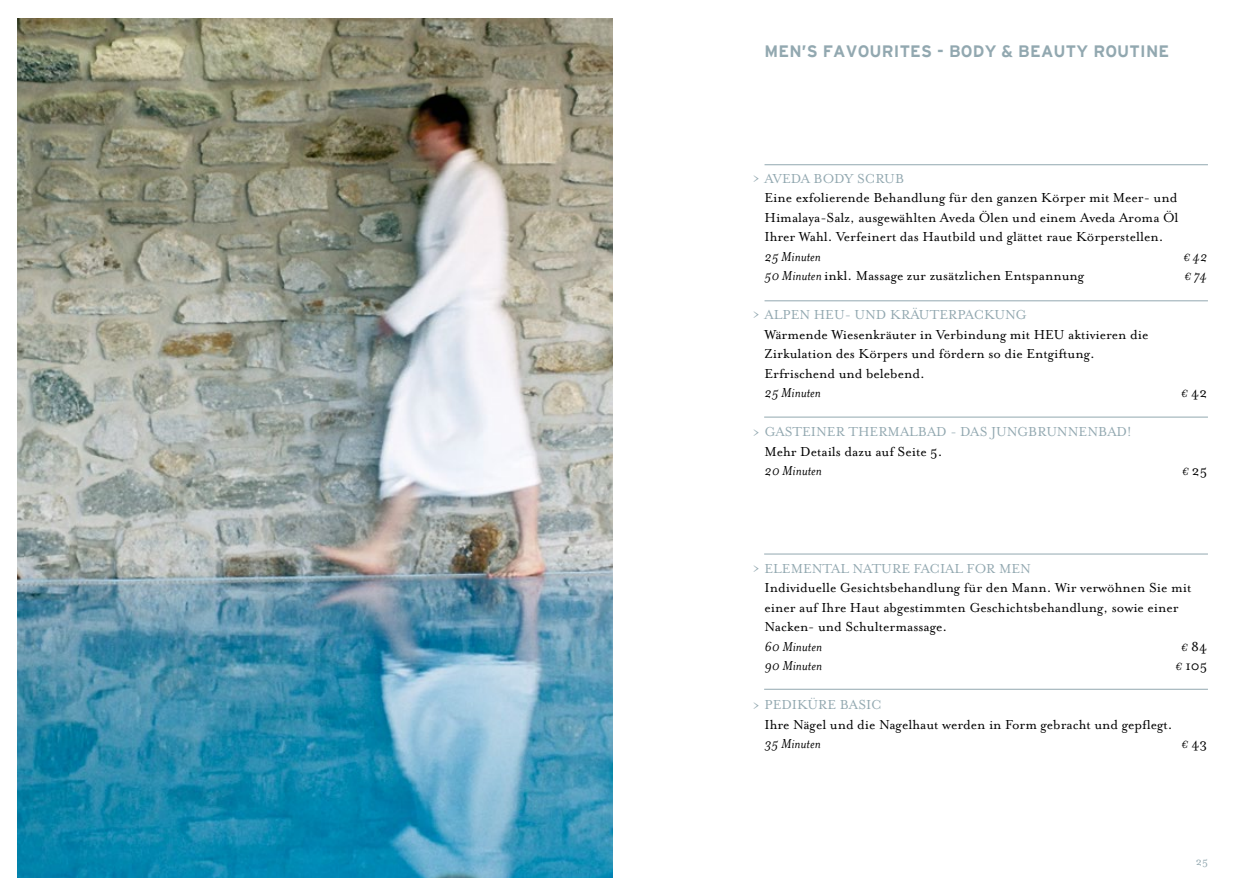
<style>
.page{position:relative;width:1259px;height:893px;background:#fff}
.page>*{position:absolute;margin:0;border:0;box-sizing:border-box;transform-origin:0 0}
.t1{font:700 16.5px "Interstate";letter-spacing:.01em;color:#92a8b0}
.t2{font:15px/19.5px "Mrs Eaves OT";color:#000}
.t3{font:15px "Mrs Eaves OT";color:#92a8b0}
.t4{font:italic 15px "Mrs Eaves OT";color:#000}
.t5{font:12px "Mrs Eaves OT";color:#92a8b0}
.s1{font-size:12px}
.s2{font-style:italic}
.s3{font-style:italic;font-size:12px}
</style>
<div class="page">
<img style="left:17px;top:18px;width:595px;height:859px">
<hr style="left:764px;top:300px;width:444px;height:1px;background:#92a8b0">
<hr style="left:764px;top:164px;width:444px;height:1px;background:#92a8b0">
<hr style="left:764px;top:417px;width:444px;height:1px;background:#92a8b0">
<hr style="left:764px;top:554px;width:444px;height:1px;background:#92a8b0">
<hr style="left:764px;top:689px;width:444px;height:1px;background:#92a8b0">
<p class="t1" style="left:764px;top:42px;width:406px">MEN’S FAVOURITES - BODY &amp; BEAUTY ROUTINE</p>
<p class="t3" style="left:753px;top:170px;width:153px">&gt; AVEDA BODY SCRUB</p>
<p class="t2" style="left:764px;top:188px;width:415px;text-align:justify">Eine exfolierende Behandlung für den ganzen Körper mit Meer- und Himalaya-Salz, ausgewählten Aveda Ölen und einem Aveda Aroma Öl Ihrer Wahl. Verfeinert das Hautbild und glättet raue Körperstellen.</p>
<p class="t4" style="left:764px;top:248px;width:58px">25 Minuten</p>
<p class="t4" style="left:1183px;top:248px;width:25px"><span class="s1">€</span> 42</p>
<p class="t2" style="left:764px;top:266px;width:321px"><span class="s2">50 Minuten</span> inkl. Massage zur zusätzlichen Entspannung</p>
<p class="t4" style="left:1184px;top:268px;width:24px"><span class="s1">€</span> 74</p>
<p class="t3" style="left:753px;top:307px;width:275px">&gt; ALPEN HEU- UND KRÄUTERPACKUNG</p>
<p class="t2" style="left:764px;top:325px;width:385px">Wärmende Wiesenkräuter in Verbindung mit HEU aktivieren die<br>Zirkulation des Körpers und fördern so die Entgiftung.<br>Erfrischend und belebend.</p>
<p class="t4" style="left:764px;top:385px;width:58px">25 Minuten</p>
<p class="t2" style="left:1181px;top:383px;width:27px"><span class="s3">€</span> 42</p>
<p class="t3" style="left:753px;top:424px;width:381px">&gt; GASTEINER THERMALBAD - DAS JUNGBRUNNENBAD!</p>
<p class="t2" style="left:764px;top:442px;width:179px">Mehr Details dazu auf Seite 5.</p>
<p class="t4" style="left:764px;top:463px;width:59px">20 Minuten</p>
<p class="t2" style="left:1182px;top:461px;width:27px"><span class="s3">€</span> 25</p>
<p class="t3" style="left:753px;top:560px;width:280px">&gt; ELEMENTAL NATURE FACIAL FOR MEN</p>
<p class="t2" style="left:764px;top:578px;width:428px">Individuelle Gesichtsbehandlung für den Mann. Wir verwöhnen Sie mit einer auf Ihre Haut abgestimmten Geschichtsbehandlung, sowie einer<br>Nacken- und Schultermassage.</p>
<p class="t4" style="left:764px;top:638px;width:59px">60 Minuten</p>
<p class="t2" style="left:1181px;top:637px;width:27px"><span class="s3">€</span> 84</p>
<p class="t4" style="left:764px;top:658px;width:59px">90 Minuten</p>
<p class="t2" style="left:1175px;top:656px;width:33px"><span class="s3">€</span> 105</p>
<p class="t3" style="left:753px;top:697px;width:130px">&gt; PEDIKÜRE BASIC</p>
<p class="t2" style="left:764px;top:715px;width:409px">Ihre Nägel und die Nagelhaut werden in Form gebracht und gepflegt.</p>
<p class="t4" style="left:764px;top:736px;width:58px">35 Minuten</p>
<p class="t2" style="left:1181px;top:734px;width:27px"><span class="s3">€</span> 43</p>
<p class="t5" style="left:1195px;top:855px;width:14px">25</p>
</div>
